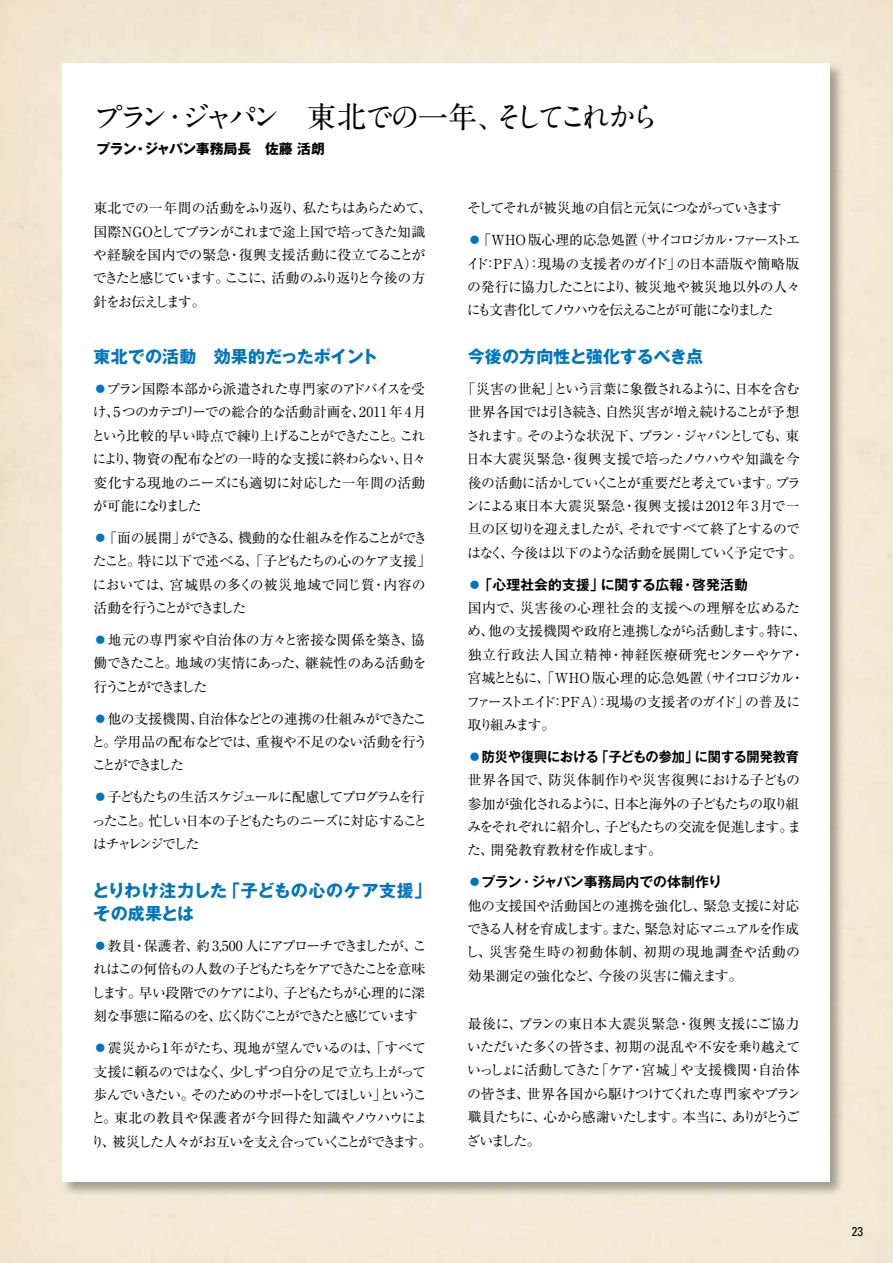
<style>
.page{position:relative;width:893px;height:1263px;background:#fff}
.page>*{position:absolute;margin:0;border:0;box-sizing:border-box;transform-origin:0 0}
.t1{font:700 29.7px "A1 Mincho Std";letter-spacing:-.205em;color:#000}
.t2{font:700 16.95px/23.4px "Gothic MB101 Pr 5";letter-spacing:.01em;color:#0075bf}
.t3{font:13.8px/23.4px "Ryumin Pr 5";letter-spacing:-.07em;color:#000;text-align:justify}
.t4{font:13.8px/23.4px "Ryumin Pr 5";letter-spacing:-.01em;color:#000}
.t5{font:13.8px/23.4px "Ryumin Pr 5";letter-spacing:-.09em;color:#000}
.t6{font:13.8px/23.4px "Ryumin Pr 5";letter-spacing:-.125em;color:#000}
.t7{font:700 13.8px "Gothic MB101 Pr 5 De";color:#000}
.t8{font:700 13.8px "Gothic MB101 Pr 5 De";color:#000;scale:.95 1}
.t9{font:700 13.8px "Gothic MB101 Pr 5";letter-spacing:-.015em;color:#000}
.t10{font:condensed 12.75px "Univers";color:#000}
.s1{color:#0075bf}
</style>
<div class="page">
<div style="left:61px;top:62px;width:783px;height:1134px;background:#898775;opacity:.75"></div>
<div style="left:63px;top:64px;width:767px;height:1118px;background:#fff"></div>
<h1 class="t1" style="left:94px;top:93px;width:568px">プラン・ジャパン　東北での一年、そしてこれから</h1>
<p class="t9" style="left:96px;top:137px;width:230px">プラン・ジャパン事務局長　佐藤活朗</p>
<p class="t3" style="left:93px;top:195px;width:341px;text-align:left">東北での一年間の活動をふり返り、私たちはあらためて、国際ＮＧＯとしてプランがこれまで途上国で培ってきた知識や経験を国内での緊急・復興支援活動に役立てることができたと感じています。ここに、活動のふり返りと今後の方針をお伝えします。</p>
<p class="t2" style="left:94px;top:344px;width:286px">東北での活動　効果的だったポイント</p>
<p class="t3" style="left:91px;top:376px;width:337px;text-align:left"><span class="s1">⃝</span>プラン国際本部から派遣された専門家のアドバイスを受け、5 つのカテゴリーでの総合的な活動計画を、2011 年 4月という比較的早い時点で練り上げることができたこと。これにより、物資の配布などの一時的な支援に終わらない、日々変化する現地のニーズにも適切に対応した一年間の活動が可能になりました</p>
<p class="t3" style="left:93px;top:525px;width:340px;text-align:left"><span class="s1">⃝</span>「面の展開」ができる、機動的な仕組みを作ることができたこと。特に以下で述べる、「子どもたちの心のケア支援」においては、宮城県の多くの被災地域で同じ質・内容の活動を行うことができました</p>
<p class="t3" style="left:94px;top:627px;width:334px"><span class="s1">⃝</span>地元の専門家や自治体の方々と密接な関係を築き、協働できたこと。地域の実情にあった、継続性のある活動を行うことができました</p>
<p class="t3" style="left:91px;top:706px;width:338px"><span class="s1">⃝</span>他の支援機関、自治体などとの連携の仕組みができたこと。学用品の配布などでは、重複や不足のない活動を行うことができました</p>
<p class="t6" style="left:92px;top:784px;width:337px"><span class="s1">⃝</span>子どもたちの生活スケジュールに配慮してプログラムを行ったこと。忙しい日本の子どもたちのニーズに対応することはチャレンジでした</p>
<p class="t2" style="left:92px;top:878px;width:340px">とりわけ注力した「子どもの心のケア支援」その成果とは</p>
<p class="t3" style="left:91px;top:933px;width:337px"><span class="s1">⃝</span>教員・保護者、約 3,500 人にアプローチできましたが、これはこの何倍もの人数の子どもたちをケアできたことを意味します。早い段階でのケアにより、子どもたちが心理的に深刻な事態に陥るのを、広く防ぐことができたと感じています</p>
<p class="t3" style="left:91px;top:1035px;width:343px;text-align:left"><span class="s1">⃝</span>震災から１年がたち、現地が望んでいるのは、「すべて支援に頼るのではなく、少しずつ自分の足で立ち上がって歩んでいきたい。そのためのサポートをしてほしい」ということ。東北の教員や保護者が今回得た知識やノウハウにより、被災した人々がお互いを支え合っていくことができます。</p>
<p class="t3" style="left:467px;top:195px;width:316px">そしてそれが被災地の自信と元気につながっていきます</p>
<p class="t3" style="left:466px;top:227px;width:336px"><span class="s1">⃝</span>「WHO 版心理的応急処置（サイコロジカル・ファーストエイド：PFA）：現場の支援者のガイド」の日本語版や簡略版の発行に協力したことにより、被災地や被災地以外の人々にも文書化してノウハウを伝えることが可能になりました</p>
<p class="t2" style="left:468px;top:344px;width:237px">今後の方向性と強化するべき点</p>
<p class="t3" style="left:462px;top:376px;width:342px;text-align:left">「災害の世紀」という言葉に象徴されるように、日本を含む世界各国では引き続き、自然災害が増え続けることが予想されます。そのような状況下、プラン･ジャパンとしても、東日本大震災緊急・復興支援で培ったノウハウや知識を今後の活動に活かしていくことが重要だと考えています。プランによる東日本大震災緊急・復興支援は2012年3月で一旦の区切りを迎えましたが、それですべて終了とするのではなく、今後は以下のような活動を展開していく予定です。</p>
<p class="t7" style="left:468px;top:573px;width:282px"><span class="s1">⃝</span>「心理社会的支援」に関する広報・啓発活動</p>
<p class="t4" style="left:466px;top:595px;width:342px">国内で、災害後の心理社会的支援への理解を広めるため、他の支援機関や政府と連携しながら活動します。特に、独立行政法人国立精神・神経医療研究センターやケア・宮城とともに、「WHO 版心理的応急処置（サイコロジカル・ファーストエイド：PFA）：現場の支援者のガイド」の普及に取り組みます。</p>
<p class="t8" style="left:468px;top:745px;width:350px"><span class="s1">⃝</span>防災や復興における「子どもの参加」に関する開発教育</p>
<p class="t5" style="left:467px;top:767px;width:336px">世界各国で、防災体制作りや災害復興における子どもの参加が強化されるように、日本と海外の子どもたちの取り組みをそれぞれに紹介し、子どもたちの交流を促進します。また、開発教育教材を作成します。</p>
<p class="t7" style="left:468px;top:870px;width:256px"><span class="s1">⃝</span>プラン･ジャパン事務局内での体制作り</p>
<p class="t3" style="left:466px;top:893px;width:336px">他の支援国や活動国との連携を強化し、緊急支援に対応できる人材を育成します。また、緊急対応マニュアルを作成し、災害発生時の初動体制、初期の現地調査や活動の効果測定の強化など、今後の災害に備えます。</p>
<p class="t3" style="left:466px;top:1011px;width:336px">最後に、プランの東日本大震災緊急・復興支援にご協力いただいた多くの皆さま、初期の混乱や不安を乗り越えていっしょに活動してきた「ケア・宮城」や支援機関・自治体の皆さま、世界各国から駆けつけてくれた専門家やプラン職員たちに、心から感謝いたします。本当に、ありがとうございました。</p>
<p class="t10" style="left:852px;top:1223px;width:13px">23</p>
</div>
